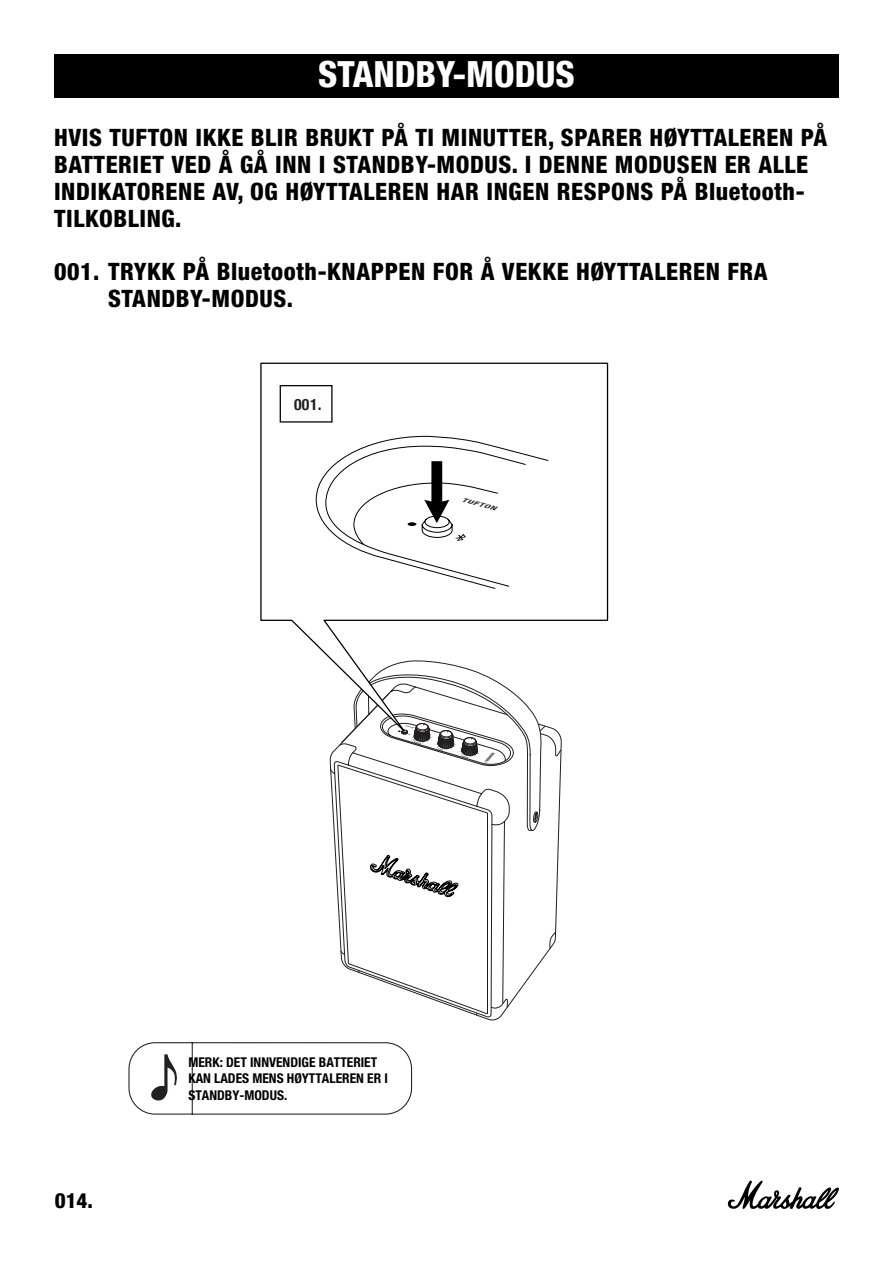
<style>
.page{position:relative;width:893px;height:1263px;background:#fff}
.page>*{position:absolute;margin:0;border:0;box-sizing:border-box;transform-origin:0 0}
.t1{font:800 condensed 36px "Helvetica Neue LT Com";color:#fff}
.t2{font:800 condensed 24px/27px "Helvetica Neue LT Std";letter-spacing:.025em;color:#000}
.t3{font:800 condensed 21px "Helvetica Neue LT Std";color:#000}
.t4{font:700 condensed 15.75px "Helvetica Neue";color:#241f21}
.t5{font:700 condensed 13.5px/16.5px "Helvetica Neue LT Std";color:#000}
</style>
<div class="page">
<svg style="left:727px;top:1180px;width:112px;height:29px"></svg>
<div style="left:54px;top:54px;width:785px;height:44px;background:#000"></div>
<svg style="left:128px;top:1042px;width:225px;height:73px"></svg>
<svg style="left:330px;top:744px;width:10px;height:197px"></svg>
<svg style="left:340px;top:742px;width:222px;height:274px"></svg>
<svg style="left:341px;top:742px;width:172px;height:24px"></svg>
<svg style="left:260px;top:362px;width:349px;height:380px"></svg>
<div style="left:280px;top:385px;width:53px;height:38px;border:1px solid #000"></div>
<svg style="left:315px;top:436px;width:234px;height:153px"></svg>
<h1 class="t1" style="left:318px;top:52px;width:258px">STANDBY-MODUS</h1>
<p class="t2" style="left:54px;top:123px;width:775px">HVIS TUFTON IKKE BLIR BRUKT PÅ TI MINUTTER, SPARER HØYTTALEREN PÅ BATTERIET VED Å GÅ INN I STANDBY-MODUS. I DENNE MODUSEN ER ALLE INDIKATORENE AV, OG HØYTTALEREN HAR INGEN RESPONS PÅ Bluetooth-TILKOBLING.</p>
<p class="t2" style="left:108px;top:258px;width:661px;text-indent:-54px">001. TRYKK PÅ Bluetooth-KNAPPEN FOR Å VEKKE HØYTTALEREN FRA<br>STANDBY-MODUS.</p>
<p class="t4" style="left:294px;top:391px;width:29px">001.</p>
<p class="t3" style="left:55px;top:1187px;width:40px">014.</p>
<p class="t5" style="left:188px;top:1053px;width:201px">MERK: DET INNVENDIGE BATTERIET<br>KAN LADES MENS HØYTTALEREN ER I<br>STANDBY-MODUS.</p>
</div>
